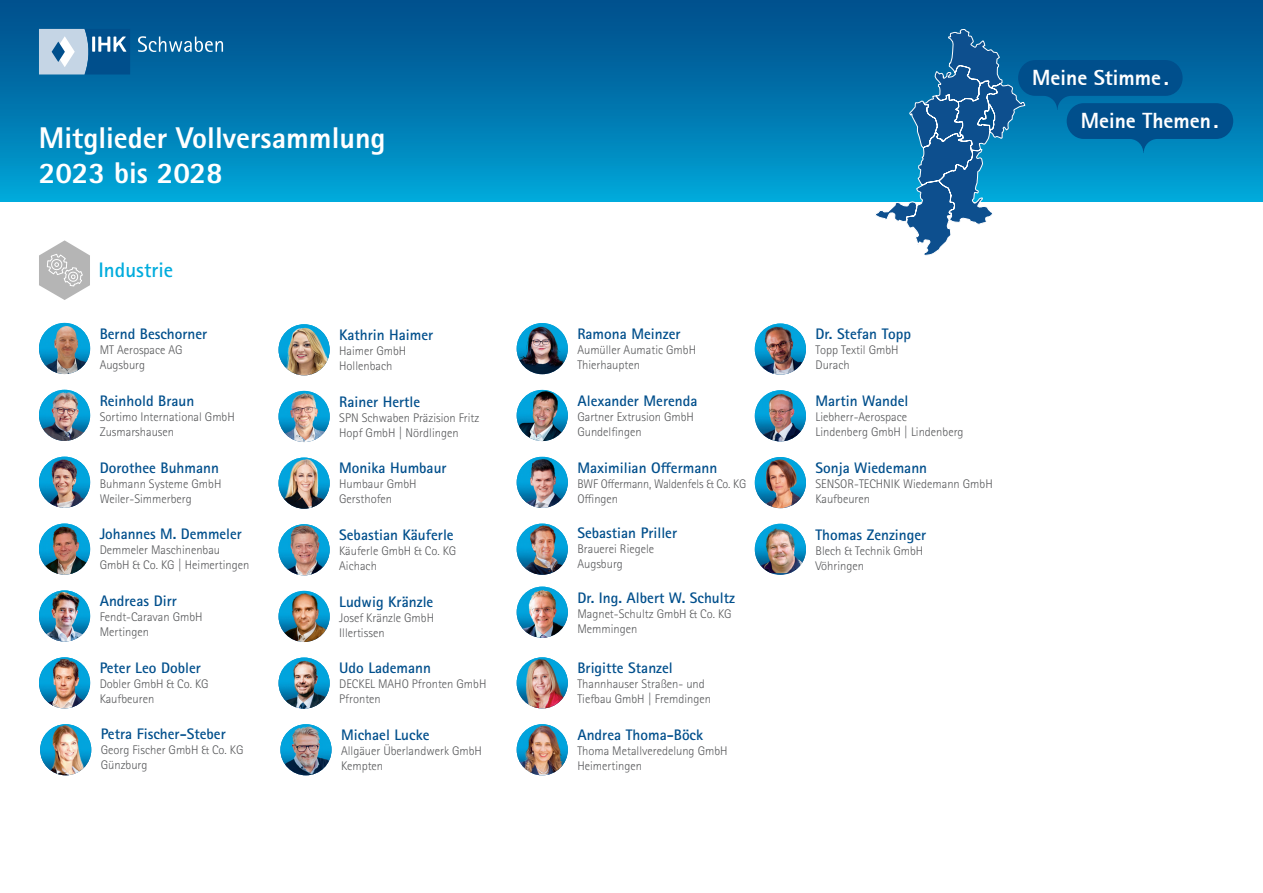
<style>
.page{position:relative;width:1263px;height:893px;background:#fff}
.page>*{position:absolute;margin:0;border:0;box-sizing:border-box;transform-origin:0 0}
.t1{font:800 30px/34.5px "Rotis Sans Serif Pro";color:#fff}
.t2{font:800 21.6px/43px "Agfa Rotis Sans Serif";color:#fff}
.t3{font:700 21px "Rotis Sans Serif Pro";color:#00acdd}
.t4{font:700 15.3px "Rotis Sans Serif Pro";color:#004f8c}
.t5{font:300 12.45px/15px "Rotis Sans Serif Pro";color:#57585a}
</style>
<div class="page">
<div style="left:0;top:0;width:1263px;height:202px;background:linear-gradient(to bottom,#004987,#00a4d6)"></div>
<img style="left:39px;top:323px;width:51px;height:51px;border-radius:26px">
<img style="left:517px;top:524px;width:51px;height:51px;border-radius:26px">
<svg style="left:39px;top:240px;width:51px;height:60px"></svg>
<img style="left:39px;top:390px;width:51px;height:51px;border-radius:26px">
<img style="left:279px;top:458px;width:51px;height:51px;border-radius:26px">
<img style="left:517px;top:323px;width:51px;height:51px">
<img style="left:279px;top:324px;width:51px;height:51px;border-radius:26px">
<img style="left:279px;top:524px;width:51px;height:51px;border-radius:26px">
<img style="left:517px;top:390px;width:51px;height:51px;border-radius:26px">
<img style="left:39px;top:590px;width:51px;height:52px;border-radius:26px">
<img style="left:517px;top:657px;width:51px;height:51px;border-radius:26px">
<img style="left:279px;top:391px;width:51px;height:51px;border-radius:26px">
<img style="left:40px;top:724px;width:51px;height:51px;border-radius:26px">
<img style="left:517px;top:457px;width:51px;height:51px">
<img style="left:279px;top:591px;width:51px;height:51px;border-radius:26px">
<img style="left:755px;top:524px;width:51px;height:49px">
<img style="left:39px;top:657px;width:51px;height:51px;border-radius:26px">
<img style="left:755px;top:457px;width:51px;height:51px;border-radius:26px">
<img style="left:279px;top:657px;width:51px;height:52px;border-radius:26px">
<img style="left:280px;top:724px;width:52px;height:51px;border-radius:26px">
<img style="left:755px;top:324px;width:51px;height:51px;border-radius:26px">
<img style="left:39px;top:457px;width:51px;height:51px;border-radius:26px">
<img style="left:755px;top:390px;width:51px;height:51px;border-radius:26px">
<img style="left:39px;top:523px;width:51px;height:52px;border-radius:26px">
<img style="left:517px;top:587px;width:51px;height:51px;border-radius:26px">
<img style="left:517px;top:724px;width:51px;height:51px;border-radius:26px">
<svg style="left:875px;top:29px;width:358px;height:227px"></svg>
<svg style="left:138px;top:36px;width:85px;height:16px"></svg>
<svg style="left:39px;top:29px;width:91px;height:45px;background:#749ec0"></svg>
<h1 class="t1" style="left:39px;top:121px;width:348px">Mitglieder Vollversammlung<br>2023 bis 2028</h1>
<h3 class="t3" style="left:99px;top:256px;width:76px">Industrie</h3>
<p class="t4" style="left:100px;top:324px;width:109px">Bernd Beschorner</p>
<p class="t5" style="left:100px;top:342px;width:85px">MT Aerospace AG<br>Augsburg</p>
<p class="t4" style="left:100px;top:391px;width:96px">Reinhold Braun</p>
<p class="t5" style="left:100px;top:409px;width:137px">Sortimo International GmbH<br>Zusmarshausen</p>
<p class="t4" style="left:100px;top:458px;width:121px">Dorothee Buhmann</p>
<p class="t5" style="left:100px;top:476px;width:123px">Buhmann Systeme GmbH<br>Weiler-Simmerberg</p>
<p class="t4" style="left:100px;top:524px;width:144px">Johannes M. Demmeler</p>
<p class="t5" style="left:100px;top:543px;width:151px">Demmeler Maschinenbau<br>GmbH &amp; Co. KG | Heimertingen</p>
<p class="t4" style="left:100px;top:591px;width:79px">Andreas Dirr</p>
<p class="t5" style="left:100px;top:610px;width:104px">Fendt-Caravan GmbH<br>Mertingen</p>
<p class="t4" style="left:100px;top:658px;width:103px">Peter Leo Dobler</p>
<p class="t5" style="left:100px;top:677px;width:110px">Dobler GmbH &amp; Co. KG<br>Kaufbeuren</p>
<p class="t4" style="left:101px;top:724px;width:126px">Petra Fischer-Steber</p>
<p class="t5" style="left:101px;top:742px;width:144px">Georg Fischer GmbH &amp; Co. KG<br>Günzburg</p>
<p class="t4" style="left:339px;top:325px;width:96px">Kathrin Haimer</p>
<p class="t5" style="left:339px;top:344px;width:69px">Haimer GmbH<br>Hollenbach</p>
<p class="t4" style="left:339px;top:392px;width:83px">Rainer Hertle</p>
<p class="t5" style="left:339px;top:410px;width:142px">SPN Schwaben Präzision Fritz<br>Hopf GmbH | Nördlingen</p>
<p class="t4" style="left:339px;top:459px;width:109px">Monika Humbaur</p>
<p class="t5" style="left:339px;top:477px;width:79px">Humbaur GmbH<br>Gersthofen</p>
<p class="t4" style="left:339px;top:525px;width:116px">Sebastian Käuferle</p>
<p class="t5" style="left:339px;top:543px;width:119px">Käuferle GmbH &amp; Co. KG<br>Aichach</p>
<p class="t4" style="left:339px;top:592px;width:96px">Ludwig Kränzle</p>
<p class="t5" style="left:339px;top:610px;width:96px">Josef Kränzle GmbH<br>Illertissen</p>
<p class="t4" style="left:339px;top:658px;width:93px">Udo Lademann</p>
<p class="t5" style="left:339px;top:677px;width:149px">DECKEL MAHO Pfronten GmbH<br>Pfronten</p>
<p class="t4" style="left:341px;top:725px;width:90px">Michael Lucke</p>
<p class="t5" style="left:341px;top:743px;width:142px">Allgäuer Überlandwerk GmbH<br>Kempten</p>
<h2 class="t2" style="left:1081px;top:56px;width:139px;text-indent:-49px">Meine Stimme.<br>Meine Themen.</h2>
<p class="t4" style="left:577px;top:324px;width:105px">Ramona Meinzer</p>
<p class="t5" style="left:577px;top:342px;width:120px">Aumüller Aumatic GmbH<br>Thierhaupten</p>
<p class="t4" style="left:577px;top:391px;width:122px">Alexander Merenda</p>
<p class="t5" style="left:577px;top:409px;width:118px">Gartner Extrusion GmbH<br>Gundelfingen</p>
<p class="t4" style="left:577px;top:458px;width:141px">Maximilian Offermann</p>
<p class="t5" style="left:577px;top:476px;width:170px">BWF Offermann, Waldenfels &amp; Co. KG<br>Offingen</p>
<p class="t4" style="left:577px;top:523px;width:101px">Sebastian Priller</p>
<p class="t5" style="left:577px;top:541px;width:78px">Brauerei Riegele<br>Augsburg</p>
<p class="t4" style="left:577px;top:588px;width:159px">Dr. Ing. Albert W. Schultz</p>
<p class="t5" style="left:577px;top:606px;width:156px">Magnet-Schultz GmbH &amp; Co. KG<br>Memmingen</p>
<p class="t4" style="left:577px;top:658px;width:97px">Brigitte Stanzel</p>
<p class="t5" style="left:577px;top:677px;width:135px">Thannhauser Straßen- und<br>Tiefbau GmbH | Fremdingen</p>
<p class="t4" style="left:577px;top:725px;width:127px">Andrea Thoma-Böck</p>
<p class="t5" style="left:577px;top:743px;width:152px">Thoma Metallveredelung GmbH<br>Heimertingen</p>
<p class="t4" style="left:815px;top:325px;width:97px">Dr. Stefan Topp</p>
<p class="t5" style="left:815px;top:343px;width:85px">Topp Textil GmbH<br>Durach</p>
<p class="t4" style="left:815px;top:391px;width:95px">Martin Wandel</p>
<p class="t5" style="left:815px;top:410px;width:150px">Liebherr-Aerospace<br>Lindenberg GmbH | Lindenberg</p>
<p class="t4" style="left:815px;top:458px;width:113px">Sonja Wiedemann</p>
<p class="t5" style="left:815px;top:476px;width:179px">SENSOR-TECHNIK Wiedemann GmbH<br>Kaufbeuren</p>
<p class="t4" style="left:815px;top:525px;width:112px">Thomas Zenzinger</p>
<p class="t5" style="left:815px;top:543px;width:109px">Blech &amp; Technik GmbH<br>Vöhringen</p>
</div>
